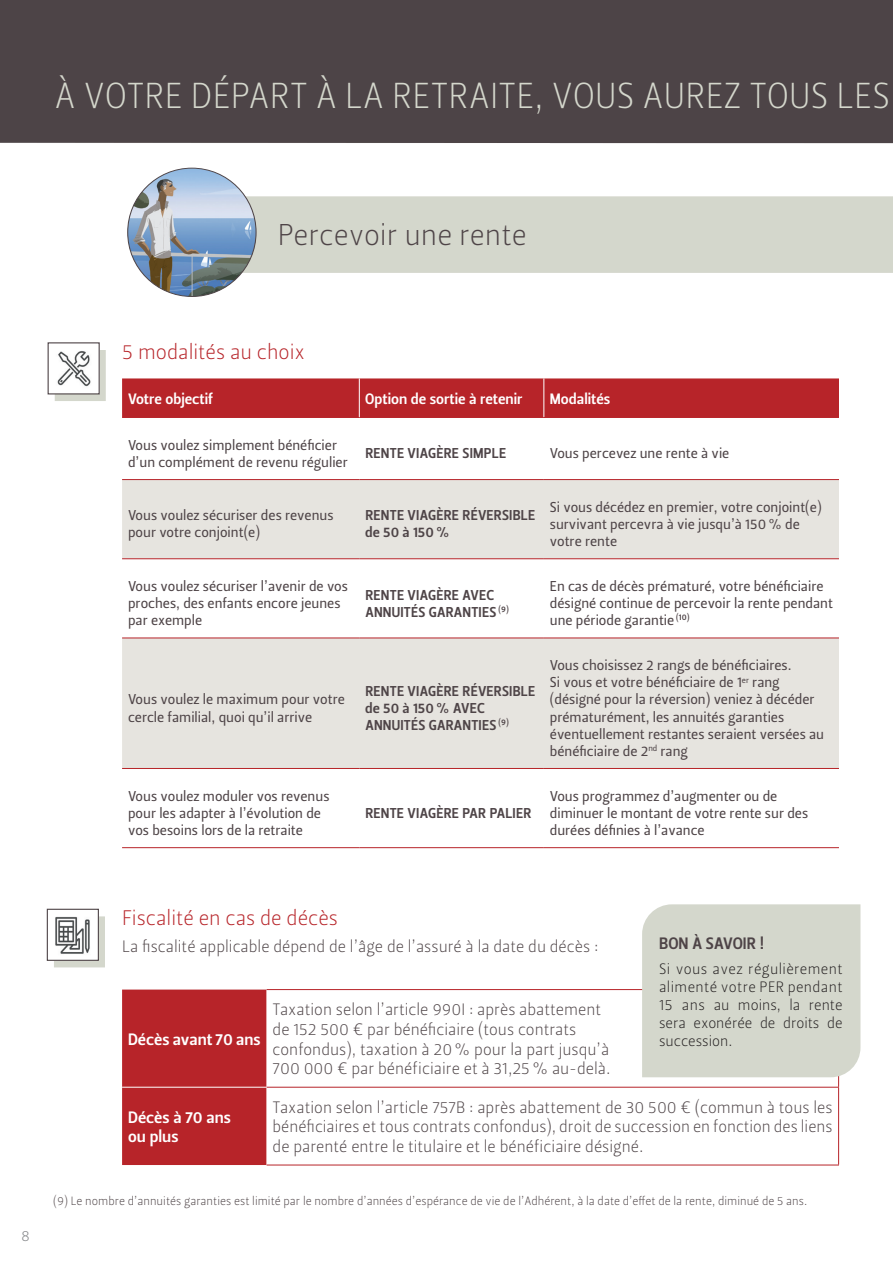
<style>
.page{position:relative;width:893px;height:1263px;background:#fff}
.page>*{position:absolute;margin:0;border:0;box-sizing:border-box;transform-origin:0 0}
.t1{font:36px "Leitura Sans Grot 1";letter-spacing:.005em;color:#d4d7cc}
.t2{font:30px "Leitura Sans Grot 1";color:#4e4447}
.t3{font:21px "Leitura Sans Grot 1";color:#b72429}
.t4{font:16.5px/19.8px "Leitura Sans Grot 1";color:#4e4447}
.t5{font:16.5px/19.8px "Leitura Sans Grot 3";color:#fff}
.t6{font:16.5px "Leitura Sans Grot 3";color:#4e4447}
.t7{font:15px/18px "Leitura Sans Grot 1";color:#231f20;text-align:justify}
.t8{font:15px "Leitura Sans Grot 3";color:#fff}
.t9{font:15px "Leitura Sans Grot 1";color:#808285}
.t10{font:14.25px/17.1px "Leitura Sans Grot 2";color:#4e4447}
.t11{font:14.25px/17.1px "Leitura Sans Grot 3";letter-spacing:.015em;color:#4e4447}
.t12{font:12px "Leitura Sans Grot 1";color:#4e4447}
</style>
<div class="page">
<img style="left:0;top:0;width:893px;height:174px">
<div style="left:122px;top:989px;width:145px;height:176px;background:#b72429"></div>
<svg style="left:267px;top:990px;width:571px;height:175px"></svg>
<hr style="left:267px;top:989px;width:572px;height:1px;background:#b72429">
<hr style="left:838px;top:990px;width:1px;height:97px;background:#b72429">
<hr style="left:267px;top:1087px;width:572px;height:1px;background:#b72429">
<hr style="left:838px;top:1087px;width:1px;height:78px;background:#b72429">
<hr style="left:267px;top:1165px;width:572px;height:1px;background:#b72429">
<hr style="left:122px;top:1087px;width:145px;height:1px;background:#fff">
<div style="left:242px;top:196px;width:651px;height:77px;background:#d4d7cc"></div>
<div style="left:54px;top:916px;width:51px;height:51px;background:#d4d7cc"></div>
<div style="left:47px;top:909px;width:51px;height:51px;background:#fff"></div>
<img style="left:55px;top:917px;width:35px;height:37px">
<div style="left:47px;top:909px;width:52px;height:52px;border:1px solid #4e4447"></div>
<img style="left:128px;top:168px;width:128px;height:128px;border-radius:64px">
<div style="left:55px;top:350px;width:51px;height:51px;background:#d4d7cc"></div>
<div style="left:48px;top:343px;width:51px;height:51px;background:#fff"></div>
<img style="left:57px;top:351px;width:34px;height:36px">
<div style="left:48px;top:342px;width:52px;height:52px;border:1px solid #4e4447"></div>
<div style="left:122px;top:378px;width:717px;height:39px;background:#b72429"></div>
<svg style="left:122px;top:480px;width:717px;height:288px;fill:#e6e4df"></svg>
<hr style="left:359px;top:378px;width:1px;height:39px;background:#fff">
<hr style="left:543px;top:378px;width:1px;height:39px;background:#fff">
<hr style="left:122px;top:417px;width:237px;height:1px;background:#b72429">
<hr style="left:359px;top:417px;width:185px;height:1px;background:#b72429">
<hr style="left:544px;top:417px;width:295px;height:1px;background:#b72429">
<hr style="left:122px;top:479px;width:237px;height:1px;background:#b72429">
<hr style="left:359px;top:479px;width:185px;height:1px;background:#b72429">
<hr style="left:544px;top:479px;width:295px;height:1px;background:#b72429">
<hr style="left:122px;top:558px;width:237px;height:1px;background:#b72429">
<hr style="left:359px;top:558px;width:185px;height:1px;background:#b72429">
<hr style="left:544px;top:558px;width:295px;height:1px;background:#b72429">
<hr style="left:122px;top:638px;width:237px;height:1px;background:#b72429">
<hr style="left:359px;top:638px;width:185px;height:1px;background:#b72429">
<hr style="left:544px;top:638px;width:295px;height:1px;background:#b72429">
<hr style="left:122px;top:768px;width:237px;height:1px;background:#b72429">
<hr style="left:359px;top:768px;width:185px;height:1px;background:#b72429">
<hr style="left:544px;top:768px;width:295px;height:1px;background:#b72429">
<hr style="left:122px;top:847px;width:237px;height:1px;background:#b72429">
<hr style="left:359px;top:847px;width:185px;height:1px;background:#b72429">
<hr style="left:544px;top:847px;width:295px;height:1px;background:#b72429">
<div style="left:642px;top:904px;width:218px;height:173px;background:#d4d7cc"></div>
<h1 class="t1" style="left:54px;top:71px;width:837px">À VOTRE DÉPART À LA RETRAITE, VOUS AUREZ TOUS LES</h1>
<h2 class="t2" style="left:278px;top:215px;width:250px">Percevoir une rente</h2>
<h3 class="t3" style="left:122px;top:337px;width:184px">5 modalités au choix</h3>
<p class="t8" style="left:128px;top:388px;width:86px">Votre objectif</p>
<p class="t8" style="left:365px;top:388px;width:159px">Option de sortie à retenir</p>
<p class="t8" style="left:550px;top:388px;width:62px">Modalités</p>
<p class="t10" style="left:128px;top:436px;width:221px">Vous voulez simplement bénéficier d’un complément de revenu régulier</p>
<p class="t11" style="left:365px;top:445px;width:142px">RENTE VIAGÈRE SIMPLE</p>
<p class="t10" style="left:550px;top:445px;width:181px">Vous percevez une rente à vie</p>
<p class="t10" style="left:128px;top:507px;width:207px">Vous voulez sécuriser des revenus pour votre conjoint(e)</p>
<p class="t11" style="left:365px;top:507px;width:171px">RENTE VIAGÈRE RÉVERSIBLE de 50 à 150%</p>
<p class="t10" style="left:550px;top:498px;width:273px">Si vous décédez en premier, votre conjoint(e) survivant percevra à vie jusqu’à 150% de votre rente</p>
<p class="t10" style="left:128px;top:578px;width:221px">Vous voulez sécuriser l’avenir de vos proches, des enfants encore jeunes par exemple</p>
<p class="t11" style="left:365px;top:586px;width:145px">RENTE VIAGÈRE AVEC<br>ANNUITÉS GARANTIES <sup>(9)</sup></p>
<p class="t10" style="left:550px;top:578px;width:285px">En cas de décès prématuré, votre bénéficiaire désigné continue de percevoir la rente pendant une période garantie <sup>(10)</sup></p>
<p class="t10" style="left:128px;top:691px;width:218px">Vous voulez le maximum pour votre cercle familial, quoi qu’il arrive</p>
<p class="t11" style="left:365px;top:682px;width:171px">RENTE VIAGÈRE RÉVERSIBLE de 50 à 150% AVEC<br>ANNUITÉS GARANTIES <sup>(9)</sup></p>
<p class="t10" style="left:128px;top:787px;width:203px">Vous voulez moduler vos revenus pour les adapter à l’évolution de vos besoins lors de la retraite</p>
<p class="t11" style="left:365px;top:804px;width:167px">RENTE VIAGÈRE PAR PALIER</p>
<p class="t10" style="left:550px;top:657px;width:276px">Vous choisissez 2 rangs de bénéficiaires.<br>Si vous et votre bénéficiaire de 1<sup>er</sup> rang (désigné pour la réversion) veniez à décéder prématurément, les annuités garanties éventuellement restantes seraient versées au bénéficiaire de 2<sup>nd</sup> rang</p>
<p class="t10" style="left:550px;top:787px;width:260px">Vous programmez d’augmenter ou de diminuer le montant de votre rente sur des durées définies à l’avance</p>
<p class="t9" style="left:21px;top:1225px;width:10px">8</p>
<h3 class="t3" style="left:122px;top:903px;width:217px">Fiscalité en cas de décès</h3>
<p class="t4" style="left:122px;top:936px;width:478px">La fiscalité applicable dépend de l’âge de l’assuré à la date du décès :</p>
<p class="t5" style="left:128px;top:1029px;width:134px">Décès avant 70 ans</p>
<p class="t4" style="left:273px;top:1000px;width:339px">Taxation selon l’article 990I : après abattement de 152 500 € par bénéficiaire (tous contrats confondus), taxation à 20% pour la part jusqu’à 700 000 € par bénéficiaire et à 31,25% au-delà.</p>
<p class="t6" style="left:659px;top:932px;width:107px">BON À SAVOIR !</p>
<p class="t7" style="left:659px;top:960px;width:185px">Si vous avez régulièrement alimenté votre PER pendant 15 ans au moins, la rente sera exonérée de droits de succession.</p>
<p class="t5" style="left:128px;top:1107px;width:105px">Décès à 70 ans ou plus</p>
<p class="t4" style="left:273px;top:1097px;width:561px;text-align:justify">Taxation selon l’article 757B : après abattement de 30 500 € (commun à tous les bénéficiaires et tous contrats confondus), droit de succession en fonction des liens de parenté entre le titulaire et le bénéficiaire désigné.</p>
<p class="t12" style="left:53px;top:1193px;width:756px">(9) Le nombre d’annuités garanties est limité par le nombre d’années d’espérance de vie de l’Adhérent, à la date d’effet de la rente, diminué de 5 ans.</p>
</div>
